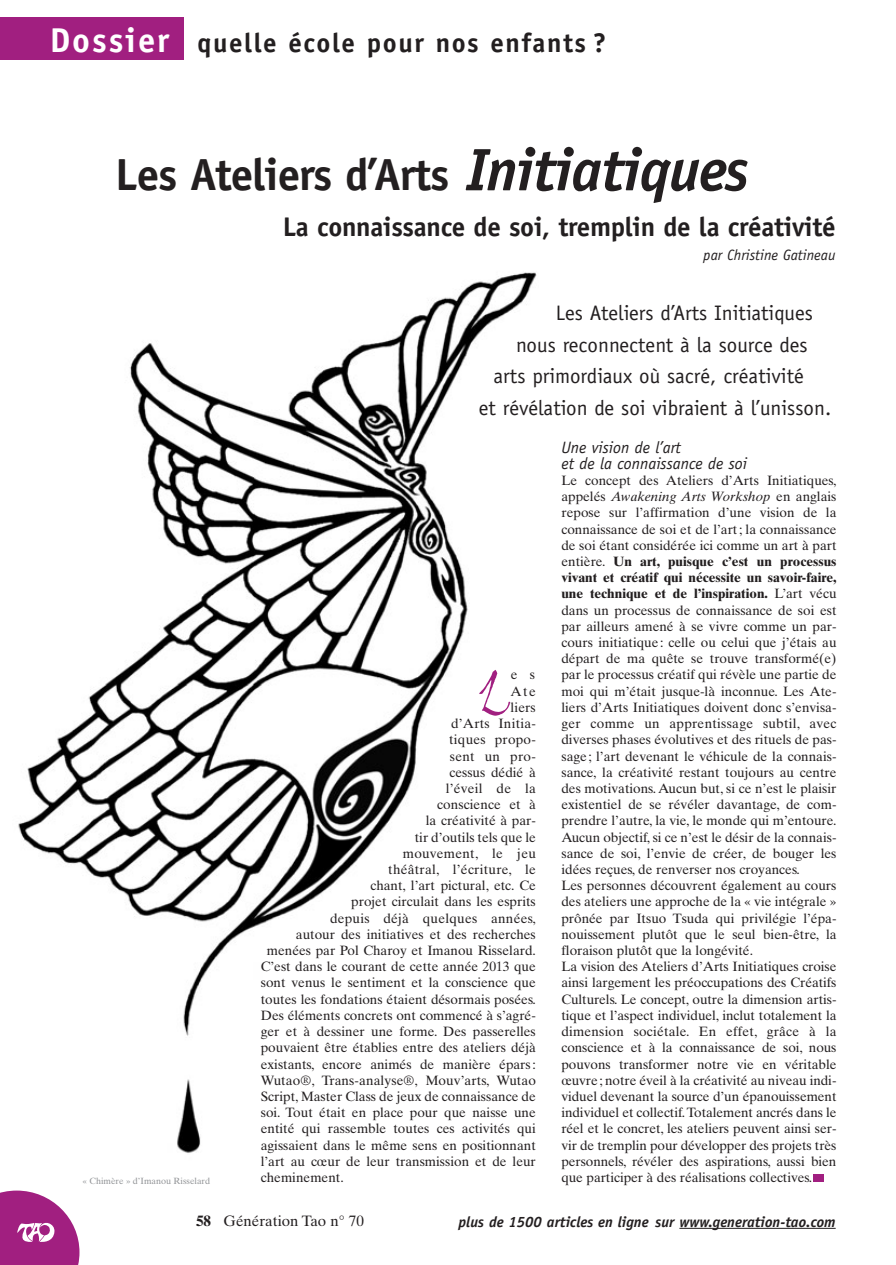
<style>
.page{position:relative;width:896px;height:1265px;background:#fff}
.page>*{position:absolute;margin:0;border:0;box-sizing:border-box;transform-origin:0 0}
.t1{font:61.95px "Bergell Plain";color:#a11f80}
.t2{font:700 45px "Officina Sans";letter-spacing:-.02em;color:#231f20}
.t3{font:700 27px "Officina Sans";letter-spacing:-.01em;color:#231f20}
.t4{font:700 27px "Officina Sans";letter-spacing:.055em;color:#231f20}
.t5{font:21px "Officina Sans";color:#231f20}
.t6{font:italic 16.5px/16.2px "Officina Sans";color:#231f20}
.t7{font:italic 700 15px "Officina Sans";color:#231f20}
.t8{font:italic 15px "Officina Sans";color:#231f20}
.t9{font:15px "Times Ten";color:#231f20}
.t10{font:13.5px/16.2px "Times Ten";color:#231f20}
.t11{font:13.5px "Times Ten";letter-spacing:.02em;color:#231f20}
.t12{font:9px "Times Ten";color:#939598}
.s1{font-size:34.5px;color:#fff}
.s2{font-style:italic;font-size:60px}
.s3{font-style:italic}
.s4{font-weight:700}
</style>
<div class="page">
<svg style="left:0;top:1190px;width:79px;height:74px"></svg>
<hr style="left:679px;top:1227px;width:156px;height:1px;background:#231f20">
<div style="left:0;top:18px;width:184px;height:42px;background:#a11f80"></div>
<img style="left:18px;top:272px;width:519px;height:881px">
<div style="left:813px;top:1174px;width:11px;height:7px;background:#a11f80"></div>
<h3 class="t4" style="left:50px;top:33px;width:558px"><span class="s1">Dossier</span> quelle école pour nos enfants ?</h3>
<h2 class="t2" style="left:115px;top:158px;width:635px">Les Ateliers d’Arts <span class="s2">Initiatiques</span></h2>
<h3 class="t3" style="left:283px;top:217px;width:554px">La connaissance de soi, tremplin de la créativité</h3>
<p class="t8" style="left:703px;top:249px;width:134px">par Christine Gatineau</p>
<p class="t12" style="left:82px;top:1177px;width:129px">« Chimère » d’Imanou Risselard</p>
<h3 class="t5" style="left:555px;top:305px;width:258px">Les Ateliers d’Arts Initiatiques</h3>
<h3 class="t5" style="left:516px;top:337px;width:293px">nous reconnectent à la source des</h3>
<h3 class="t5" style="left:493px;top:368px;width:312px">arts primordiaux où sacré, créativité</h3>
<h3 class="t5" style="left:478px;top:400px;width:354px">et révélation de soi vibraient à l’unisson.</h3>
<h1 class="t1" style="left:478px;top:665px;width:34px">L</h1>
<p class="t10" style="left:511px;top:668px;width:26px">e s</p>
<p class="t10" style="left:510px;top:684px;width:27px">Ate</p>
<p class="t10" style="left:510px;top:700px;width:27px">liers</p>
<p class="t10" style="left:451px;top:716px;width:86px">d’Arts Initia-</p>
<p class="t11" style="left:449px;top:734px;width:88px">tiques propo-</p>
<p class="t11" style="left:449px;top:750px;width:87px">sent un pro-</p>
<p class="t10" style="left:449px;top:765px;width:88px">cessus dédié à</p>
<p class="t11" style="left:445px;top:783px;width:92px">l’éveil de la</p>
<p class="t10" style="left:437px;top:797px;width:100px">conscience et à</p>
<p class="t10" style="left:426px;top:814px;width:111px">la créativité à par-</p>
<p class="t10" style="left:414px;top:830px;width:123px">tir d’outils tels que le</p>
<p class="t11" style="left:403px;top:848px;width:134px">mouvement, le jeu</p>
<p class="t11" style="left:388px;top:864px;width:149px">théâtral, l’écriture, le</p>
<p class="t10" style="left:370px;top:878px;width:167px">chant, l’art pictural, etc. Ce</p>
<p class="t10" style="left:351px;top:895px;width:186px">projet circulait dans les esprits</p>
<p class="t11" style="left:330px;top:912px;width:207px">depuis déjà quelques années,</p>
<p class="t10" style="left:296px;top:927px;width:241px">autour des initiatives et des recherches</p>
<p class="t10" style="left:267px;top:943px;width:270px">menées par Pol Charoy et Imanou Risselard.</p>
<p class="t10" style="left:261px;top:959px;width:276px">C’est dans le courant de cette année 2013 que</p>
<p class="t10" style="left:261px;top:976px;width:276px">sont venus le sentiment et la conscience que</p>
<p class="t10" style="left:261px;top:992px;width:276px">toutes les fondations étaient désormais posées.</p>
<p class="t10" style="left:261px;top:1008px;width:276px">Des éléments concrets ont commencé à s’agré-</p>
<p class="t10" style="left:261px;top:1024px;width:276px">ger et à dessiner une forme. Des passerelles</p>
<p class="t10" style="left:261px;top:1040px;width:276px">pouvaient être établies entre des ateliers déjà</p>
<p class="t10" style="left:261px;top:1057px;width:276px">existants, encore animés de manière épars :</p>
<p class="t10" style="left:261px;top:1073px;width:276px">Wutao®, Trans-analyse®, Mouv’arts, Wutao</p>
<p class="t10" style="left:261px;top:1089px;width:276px">Script, Master Class de jeux de connaissance de</p>
<p class="t10" style="left:261px;top:1105px;width:276px">soi. Tout était en place pour que naisse une</p>
<p class="t10" style="left:261px;top:1121px;width:276px">entité qui rassemble toutes ces activités qui</p>
<p class="t10" style="left:261px;top:1138px;width:276px">agissaient dans le même sens en positionnant</p>
<p class="t10" style="left:261px;top:1154px;width:276px">l’art au cœur de leur transmission et de leur</p>
<p class="t10" style="left:261px;top:1170px;width:84px">cheminement.</p>
<p class="t6" style="left:561px;top:440px;width:187px">Une vision de l’art<br>et de la connaissance de soi</p>
<p class="t10" style="left:561px;top:473px;width:276px">Le concept des Ateliers d’Arts Initiatiques, appelés <span class="s3">Awakening Arts Workshop</span> en anglais repose sur l’affirmation d’une vision de la connaissance de soi et de l’art ; la connaissance de soi étant considérée ici comme un art à part entière. <span class="s4">Un art, puisque c’est un processus vivant et créatif qui nécessite un savoir-faire, une technique et de l’inspiration.</span> L’art vécu dans un processus de connaissance de soi est par ailleurs amené à se vivre comme un par&shy;cours initiatique : celle ou celui que j’étais au départ de ma quête se trouve transformé(e) par le processus créatif qui révèle une partie de moi qui m’était jusque-là inconnue. Les Ate&shy;liers d’Arts Initiatiques doivent donc s’envisa&shy;ger comme un apprentissage subtil, avec diverses phases évolutives et des rituels de pas&shy;sage ; l’art devenant le véhicule de la connais&shy;sance, la créativité restant toujours au centre des motivations. Aucun but, si ce n’est le plaisir existentiel de se révéler davantage, de com&shy;prendre l’autre, la vie, le monde qui m’entoure.<br>Aucun objectif, si ce n’est le désir de la connais&shy;sance de soi, l’envie de créer, de bouger les idées reçues, de renverser nos croyances.<br>Les personnes découvrent également au cours des ateliers une approche de la « vie intégrale » prônée par Itsuo Tsuda qui privilégie l’épa&shy;nouissement plutôt que le seul bien-être, la floraison plutôt que la longévité.<br>La vision des Ateliers d’Arts Initiatiques croise ainsi largement les préoccupations des Créatifs Culturels. Le concept, outre la dimension artis&shy;tique et l’aspect individuel, inclut totalement la dimension sociétale. En effet, grâce à la conscience et à la connaissance de soi, nous pouvons transformer notre vie en véritable œuvre; notre éveil à la créativité au niveau indi&shy;viduel devenant la source d’un épanouissement individuel et collectif. Totalement ancrés dans le réel et le concret, les ateliers peuvent ainsi ser&shy;vir de tremplin pour développer des projets très personnels, révéler des aspirations, aussi bien que participer à des réalisations collectives.</p>
<p class="t9" style="left:196px;top:1214px;width:169px"><span class="s4">58</span> Génération Tao n° 70</p>
<p class="t7" style="left:458px;top:1215px;width:378px">plus de 1500 articles en ligne sur www.generation-tao.com</p>
</div>
